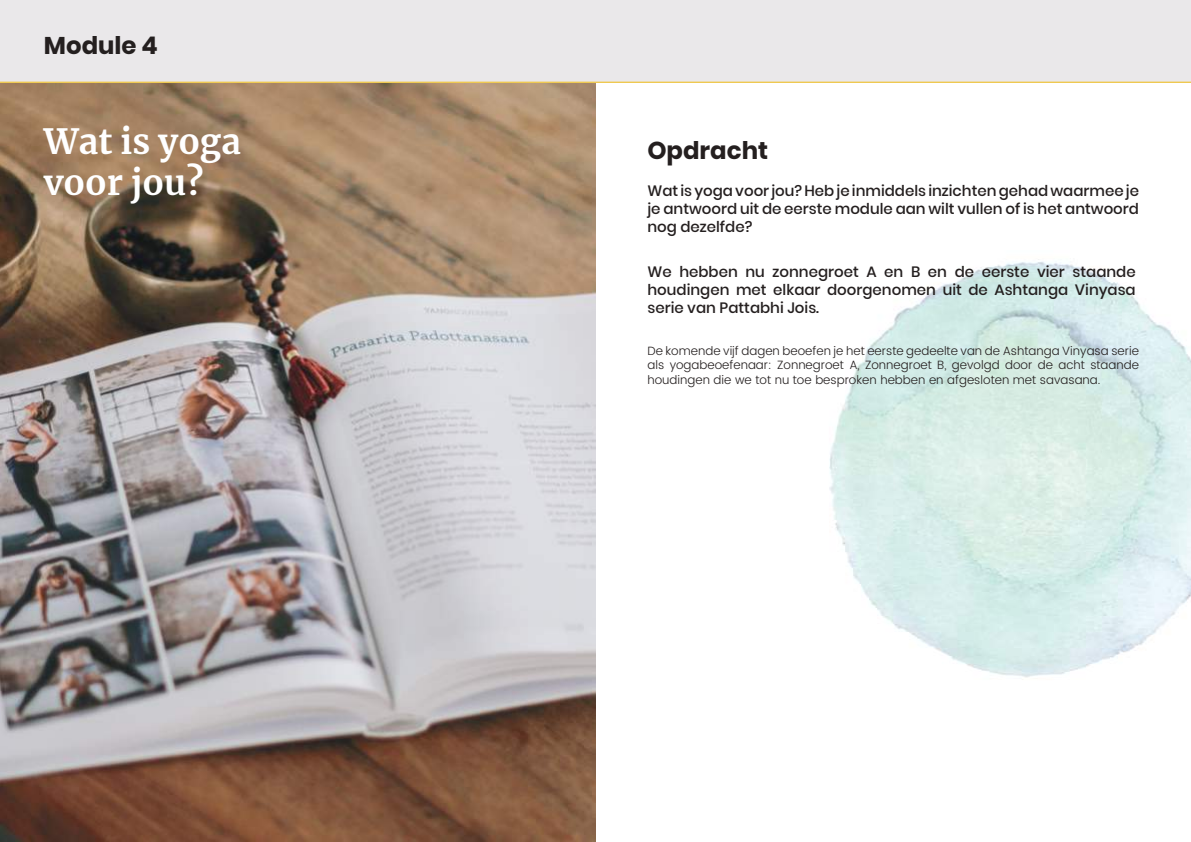
<style>
.page{position:relative;width:1191px;height:842px;background:#fff}
.page>*{position:absolute;margin:0;border:0;box-sizing:border-box;transform-origin:0 0}
.t1{font:700 34.4px/41.3px "Merriweather";color:#fff}
.t2{font:700 24.3px "Poppins";color:#241f1f}
.t3{font:500 15px/18px "Poppins";color:#241f1f;text-align:justify}
.t4{font:300 12px/14.4px "Poppins";color:#241f1f;text-align:justify}
</style>
<div class="page">
<img style="left:0;top:83px;width:595px;height:759px">
<img style="left:829px;top:259px;width:362px;height:419px">
<div style="left:0;top:0;width:1191px;height:82px;background:#eae8ea"></div>
<hr style="left:0;top:82px;width:1191px;height:1px;background:#f1bd16">
<h2 class="t2" style="left:44px;top:31px;width:115px">Module 4</h2>
<h1 class="t1" style="left:44px;top:120px;width:198px">Wat is yoga voor jou?</h1>
<h2 class="t2" style="left:647px;top:136px;width:122px">Opdracht</h2>
<p class="t3" style="left:647px;top:182px;width:493px">Wat is yoga voor jou? Heb je inmiddels inzichten gehad waarmee je je antwoord uit de eerste module aan wilt vullen of is het antwoord nog dezelfde?</p>
<p class="t3" style="left:647px;top:262px;width:490px">We hebben nu zonnegroet A en B en de eerste vier staande houdingen met elkaar doorgenomen uit de Ashtanga Vinyasa serie van Pattabhi Jois.</p>
<p class="t4" style="left:647px;top:344px;width:493px">De komende vijf dagen beoefen je het eerste gedeelte van de Ashtanga Vinyasa serie als yogabeoefenaar: Zonnegroet A, Zonnegroet B, gevolgd door de acht staande houdingen die we tot nu toe besproken hebben en afgesloten met savasana.</p>
</div>
